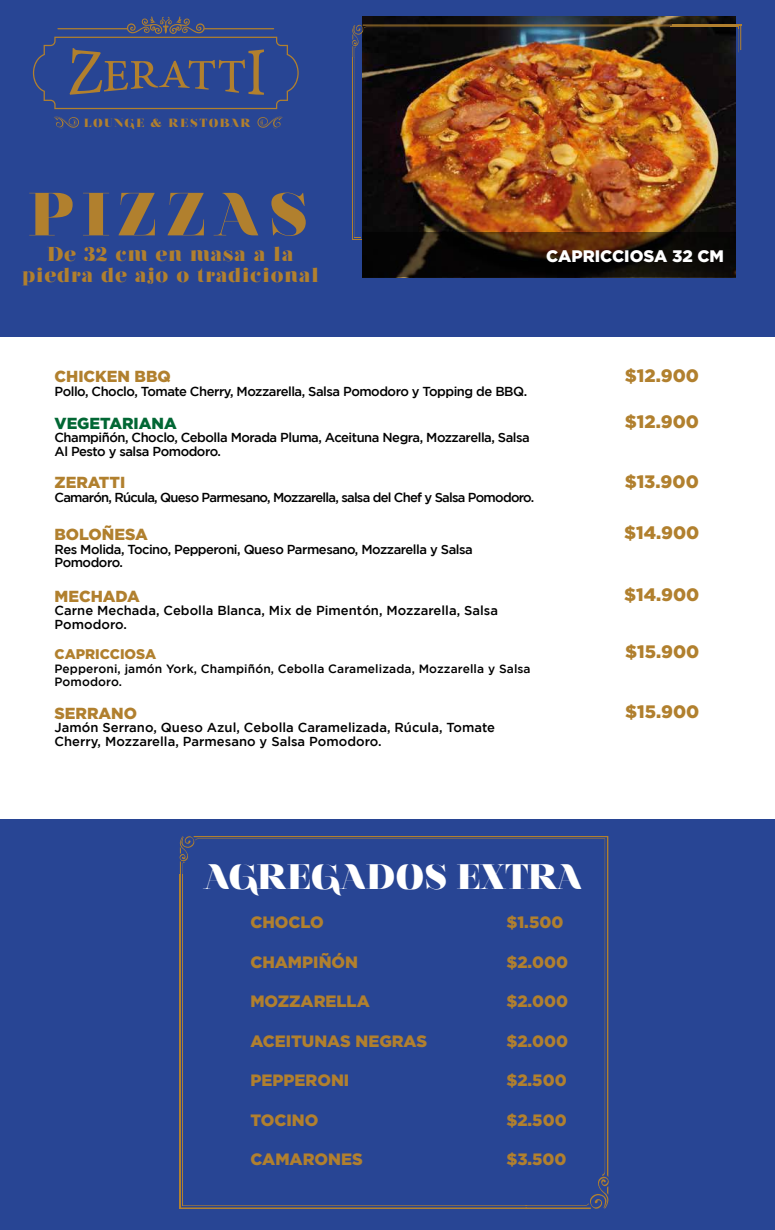
<style>
.page{position:relative;width:775px;height:1230px;background:#fff}
.page>*{position:absolute;margin:0;border:0;box-sizing:border-box;transform-origin:0 0}
.t1{font:900 60.7px "Nouvelle Vague";letter-spacing:.16em;color:#b1802e}
.t2{font:900 35.2px "Nouvelle Vague";letter-spacing:.01em;color:#fff}
.t3{font:900 20px/21px "Nouvelle Vague";letter-spacing:.05em;color:#b1802e;text-align:center}
.t4{font:900 18px "Gotham";color:#b1802e}
.t5{font:900 16.7px "Gotham";color:#fff}
.t6{font:900 16.4px "Gotham";color:#b1802e}
.t7{font:900 16px "Gotham";color:#b1802e}
.t8{font:900 16px "Gotham";color:#026734}
.t9{font:900 14px "Gotham";color:#b1802e}
.t10{font:500 13px/13.5px "Gotham";letter-spacing:-.035em;color:#000}
.t11{font:500 13px/13.5px "Gotham";letter-spacing:.005em;color:#000}
.t12{font:500 13px "Gotham";letter-spacing:-.055em;color:#000}
.t13{font:500 12px/13.5px "Gotham";letter-spacing:.01em;color:#000}
.t14{font:900 11.8px "Nouvelle Vague";letter-spacing:.15em;color:#b1802e}
.s1{font-family:"NT Josefine";font-weight:400}
</style>
<div class="page">
<div style="left:0;top:0;width:775px;height:1229px;background:#284594"></div>
<div style="left:0;top:337px;width:775px;height:481px;background:#fff"></div>
<svg style="left:33px;top:16px;width:266px;height:93px"></svg>
<svg style="left:257px;top:116px;width:26px;height:13px"></svg>
<svg style="left:54px;top:116px;width:25px;height:13px"></svg>
<svg style="left:179px;top:836px;width:430px;height:373px"></svg>
<hr style="left:182px;top:874px;width:1px;height:331px;background:#b1802e">
<hr style="left:180px;top:874px;width:1px;height:334px;background:#b1802e">
<img style="left:363px;top:16px;width:373px;height:261px">
<svg style="left:363px;top:232px;width:373px;height:44px;fill:#070605"></svg>
<svg style="left:738px;top:26px;width:3px;height:26px"></svg>
<hr style="left:672px;top:25px;width:69px;height:1px;background:#b1802e">
<hr style="left:670px;top:27px;width:69px;height:1px;background:#b1802e">
<img style="left:352px;top:24px;width:320px;height:216px">
<p class="t14" style="left:84px;top:116px;width:168px">LOUNGE <span class="s1">&amp;</span> RESTOBAR</p>
<h1 class="t1" style="left:29px;top:182px;width:279px">PIZZAS</h1>
<h3 class="t3" style="left:22px;top:244px;width:298px">De 32 cm en masa a la piedra de ajo o tradicional</h3>
<p class="t5" style="left:546px;top:246px;width:179px">CAPRICCIOSA 32 CM</p>
<p class="t7" style="left:55px;top:367px;width:118px">CHICKEN BBQ</p>
<p class="t10" style="left:55px;top:384px;width:474px">Pollo, Choclo, Tomate Cherry, Mozzarella, Salsa Pomodoro y Topping de BBQ.</p>
<p class="t8" style="left:55px;top:413px;width:124px">VEGETARIANA</p>
<p class="t10" style="left:55px;top:430px;width:477px">Champiñón, Choclo, Cebolla Morada Pluma, Aceituna Negra, Mozzarella, Salsa<br>Al Pesto y salsa Pomodoro.</p>
<p class="t7" style="left:55px;top:473px;width:72px">ZERATTI</p>
<p class="t12" style="left:55px;top:489px;width:481px">Camarón, Rúcula, Queso Parmesano, Mozzarella, salsa del Chef y Salsa Pomodoro.</p>
<p class="t7" style="left:55px;top:525px;width:95px">BOLOÑESA</p>
<p class="t10" style="left:55px;top:542px;width:420px">Res Molida, Tocino, Pepperoni, Queso Parmesano, Mozzarella y Salsa<br>Pomodoro.</p>
<p class="t7" style="left:55px;top:587px;width:87px">MECHADA</p>
<p class="t11" style="left:55px;top:603px;width:445px">Carne Mechada, Cebolla Blanca, Mix de Pimentón, Mozzarella, Salsa<br>Pomodoro.</p>
<p class="t9" style="left:55px;top:646px;width:103px">CAPRICCIOSA</p>
<p class="t13" style="left:55px;top:661px;width:478px">Pepperoni, jamón York, Champiñón, Cebolla Caramelizada, Mozzarella y Salsa<br>Pomodoro.</p>
<p class="t7" style="left:55px;top:704px;width:84px">SERRANO</p>
<p class="t11" style="left:55px;top:720px;width:442px">Jamón Serrano, Queso Azul, Cebolla Caramelizada, Rúcula, Tomate<br>Cherry, Mozzarella, Parmesano y Salsa Pomodoro.</p>
<h3 class="t4" style="left:625px;top:365px;width:76px">$12.900</h3>
<h3 class="t4" style="left:625px;top:411px;width:76px">$12.900</h3>
<h3 class="t4" style="left:625px;top:471px;width:76px">$13.900</h3>
<h3 class="t4" style="left:624px;top:522px;width:77px">$14.900</h3>
<h3 class="t4" style="left:624px;top:584px;width:77px">$14.900</h3>
<h3 class="t4" style="left:625px;top:641px;width:76px">$15.900</h3>
<h3 class="t4" style="left:625px;top:700px;width:76px">$15.900</h3>
<h2 class="t2" style="left:203px;top:857px;width:380px">AGREGADOS EXTRA</h2>
<p class="t6" style="left:250px;top:912px;width:75px">CHOCLO</p>
<p class="t6" style="left:250px;top:952px;width:109px">CHAMPIÑÓN</p>
<p class="t6" style="left:250px;top:991px;width:121px">MOZZARELLA</p>
<p class="t6" style="left:250px;top:1031px;width:178px">ACEITUNAS NEGRAS</p>
<p class="t6" style="left:250px;top:1070px;width:100px">PEPPERONI</p>
<p class="t6" style="left:250px;top:1110px;width:70px">TOCINO</p>
<p class="t6" style="left:250px;top:1149px;width:114px">CAMARONES</p>
<p class="t6" style="left:506px;top:912px;width:58px">$1.500</p>
<p class="t6" style="left:506px;top:952px;width:63px">$2.000</p>
<p class="t6" style="left:506px;top:991px;width:63px">$2.000</p>
<p class="t6" style="left:506px;top:1031px;width:63px">$2.000</p>
<p class="t6" style="left:506px;top:1070px;width:62px">$2.500</p>
<p class="t6" style="left:506px;top:1110px;width:62px">$2.500</p>
<p class="t6" style="left:506px;top:1149px;width:62px">$3.500</p>
</div>
